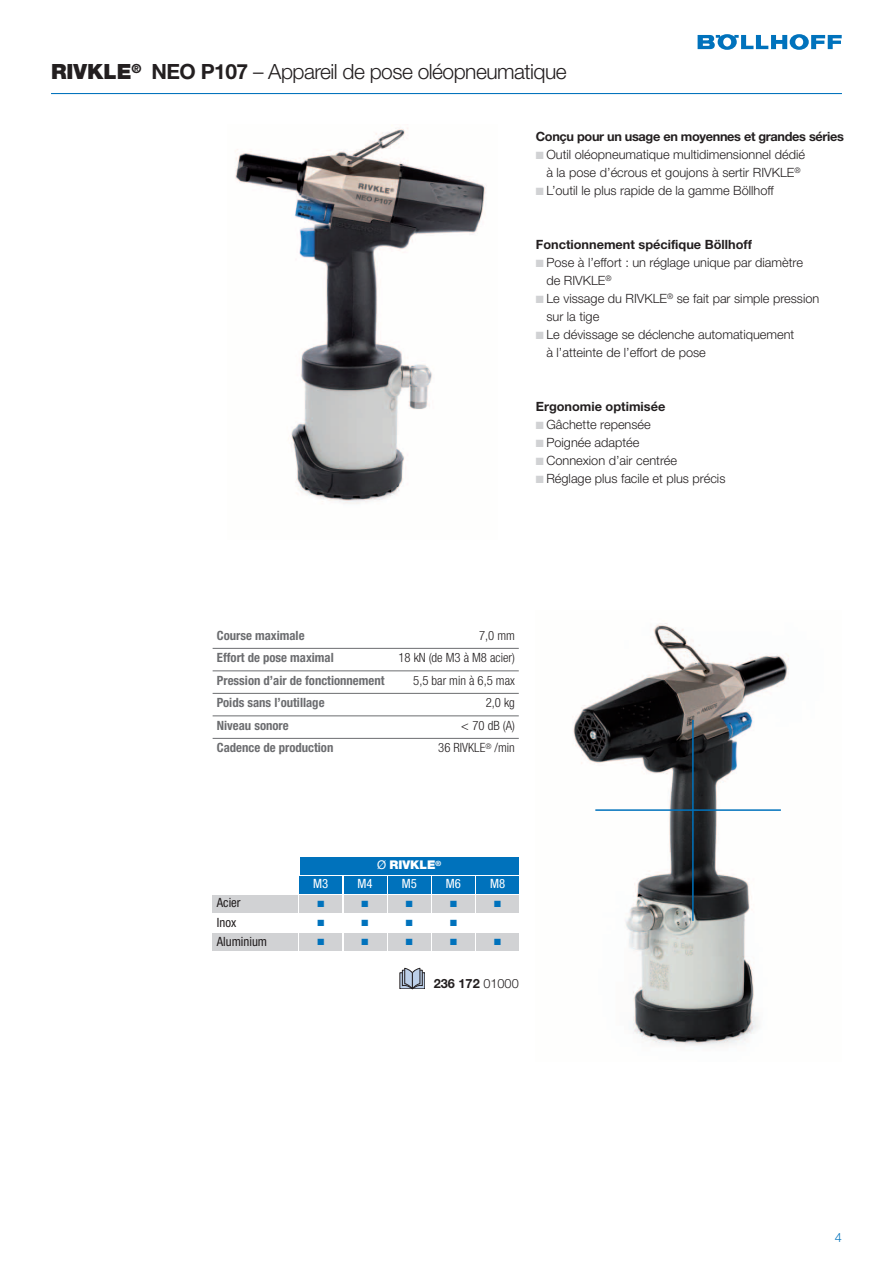
<style>
.page{position:relative;width:893px;height:1263px;background:#fff}
.page>*{position:absolute;margin:0;border:0;box-sizing:border-box;transform-origin:0 0}
.t1{font:300 21px "Helvetica Neue LT Pro";letter-spacing:-.025em;color:#231f20}
.t2{font:300 12.75px/18px "Helvetica Neue LT Pro";color:#231f20}
.t3{font:700 condensed 12.75px "Helvetica Neue LT Pro";color:#6c6d70}
.t4{font:300 condensed 12.75px "Helvetica Neue LT Pro";color:#231f20}
.t5{font:700 12.75px "Helvetica Neue LT Pro";color:#231f20}
.t6{font:700 12.75px "Helvetica Neue LT Pro";letter-spacing:-.025em;color:#231f20}
.t7{font:condensed 12.75px "Helvetica Neue LT Pro";color:#231f20}
.t8{font:condensed 12.75px "Helvetica Neue LT Pro";color:#fff}
.t9{font:300 12.75px "Helvetica Neue LT Pro";color:#0072bc}
.t10{font:900 12px "Helvetica Neue LT Pro";color:#fff}
.t11{font:9px "Zapf Dingbats ITC";color:#0072bc}
.s1{font-weight:900}
.s2{font-weight:700}
.s3{color:#d1d2d4}
.s4{font-stretch:normal}
.s5{font-weight:400}
.s6{font-weight:300}
</style>
<div class="page">
<svg style="left:698px;top:34px;width:144px;height:16px"></svg>
<hr style="left:51px;top:93px;width:791px;height:1px;background:#0072bc">
<img style="left:235px;top:128px;width:251px;height:376px">
<img style="left:573px;top:623px;width:216px;height:423px">
<hr style="left:213px;top:648px;width:306px;height:1px;background:#6c6d70">
<hr style="left:213px;top:671px;width:306px;height:1px;background:#6c6d70">
<hr style="left:213px;top:693px;width:306px;height:1px;background:#6c6d70">
<hr style="left:213px;top:716px;width:306px;height:1px;background:#6c6d70">
<hr style="left:213px;top:738px;width:306px;height:1px;background:#6c6d70">
<div style="left:477px;top:876px;width:42px;height:17px;background:#0072bc"></div>
<div style="left:432px;top:876px;width:43px;height:17px;background:#0072bc"></div>
<div style="left:388px;top:876px;width:42px;height:17px;background:#0072bc"></div>
<div style="left:344px;top:876px;width:42px;height:17px;background:#0072bc"></div>
<div style="left:300px;top:876px;width:42px;height:17px;background:#0072bc"></div>
<div style="left:300px;top:857px;width:219px;height:17px;background:#0072bc"></div>
<div style="left:477px;top:895px;width:42px;height:17px;background:#d1d2d4"></div>
<div style="left:432px;top:895px;width:43px;height:17px;background:#d1d2d4"></div>
<div style="left:388px;top:895px;width:42px;height:17px;background:#d1d2d4"></div>
<div style="left:344px;top:895px;width:42px;height:17px;background:#d1d2d4"></div>
<div style="left:300px;top:895px;width:42px;height:17px;background:#d1d2d4"></div>
<div style="left:213px;top:895px;width:85px;height:17px;background:#d1d2d4"></div>
<div style="left:477px;top:934px;width:42px;height:17px;background:#d1d2d4"></div>
<div style="left:432px;top:934px;width:43px;height:17px;background:#d1d2d4"></div>
<div style="left:388px;top:934px;width:42px;height:17px;background:#d1d2d4"></div>
<div style="left:344px;top:934px;width:42px;height:17px;background:#d1d2d4"></div>
<div style="left:300px;top:934px;width:42px;height:17px;background:#d1d2d4"></div>
<div style="left:213px;top:934px;width:85px;height:17px;background:#d1d2d4"></div>
<svg style="left:402px;top:968px;width:21px;height:21px"></svg>
<hr style="left:692px;top:720px;width:2px;height:201px;background:#0072bc">
<hr style="left:595px;top:809px;width:186px;height:2px;background:#0072bc">
<h1 class="t1" style="left:51px;top:58px;width:517px"><span class="s1">RIVKLE</span><sup>®</sup> <span class="s2">NEO P107</span> – Appareil de pose oléopneumatique</h1>
<p class="t6" style="left:536px;top:128px;width:310px">Conçu pour un usage en moyennes et grandes séries</p>
<p class="t2" style="left:536px;top:145px;width:271px;text-align:center"><span class="s3">■</span> Outil oléopneumatique multidimensionnel dédié à la pose d’écrous et goujons à sertir RIVKLE<sup>®</sup></p>
<p class="t2" style="left:536px;top:181px;width:239px"><span class="s3">■</span> L’outil le plus rapide de la gamme Böllhoff</p>
<p class="t5" style="left:536px;top:236px;width:218px">Fonctionnement spécifique Böllhoff</p>
<p class="t2" style="left:546px;top:253px;width:258px;text-indent:-11px"><span class="s3">■</span> Pose à l’effort : un réglage unique par diamètre de RIVKLE<sup>®</sup></p>
<p class="t2" style="left:546px;top:289px;width:274px;text-indent:-11px"><span class="s3">■</span> Le vissage du RIVKLE<sup>®</sup> se fait par simple pression sur la tige</p>
<p class="t2" style="left:546px;top:325px;width:249px;text-indent:-11px"><span class="s3">■</span> Le dévissage se déclenche automatiquement à l’atteinte de l’effort de pose</p>
<p class="t5" style="left:536px;top:398px;width:131px">Ergonomie optimisée</p>
<p class="t2" style="left:536px;top:415px;width:117px"><span class="s3">■</span> Gâchette repensée</p>
<p class="t2" style="left:536px;top:433px;width:105px"><span class="s3">■</span> Poignée adaptée</p>
<p class="t2" style="left:536px;top:451px;width:143px"><span class="s3">■</span> Connexion d’air centrée</p>
<p class="t2" style="left:536px;top:469px;width:191px"><span class="s3">■</span> Réglage plus facile et plus précis</p>
<p class="t3" style="left:217px;top:628px;width:89px">Course maximale</p>
<p class="t4" style="left:479px;top:628px;width:37px">7,0 mm</p>
<p class="t3" style="left:217px;top:650px;width:118px">Effort de pose maximal</p>
<p class="t4" style="left:398px;top:650px;width:118px">18 kN (de M3 à M8 acier)</p>
<p class="t3" style="left:217px;top:673px;width:169px">Pression d’air de fonctionnement</p>
<p class="t4" style="left:413px;top:673px;width:103px">5,5 bar min à 6,5 max</p>
<p class="t3" style="left:217px;top:695px;width:109px">Poids sans l’outillage</p>
<p class="t4" style="left:486px;top:695px;width:31px">2,0 kg</p>
<p class="t3" style="left:217px;top:718px;width:73px">Niveau sonore</p>
<p class="t4" style="left:461px;top:718px;width:55px"><span class="s4">&lt;</span> 70 dB (A)</p>
<p class="t3" style="left:217px;top:740px;width:118px">Cadence de production</p>
<p class="t4" style="left:438px;top:740px;width:78px">36 RIVKLE<sup>®</sup> /min</p>
<p class="t10" style="left:377px;top:857px;width:66px"><span class="s5">Ø</span> RIVKLE<sup>®</sup></p>
<p class="t8" style="left:313px;top:876px;width:17px">M3</p>
<p class="t8" style="left:357px;top:876px;width:17px">M4</p>
<p class="t8" style="left:402px;top:876px;width:17px">M5</p>
<p class="t8" style="left:446px;top:876px;width:17px">M6</p>
<p class="t8" style="left:490px;top:876px;width:17px">M8</p>
<p class="t7" style="left:217px;top:895px;width:25px">Acier</p>
<p class="t11" style="left:317px;top:900px;width:8px">■</p>
<p class="t11" style="left:362px;top:900px;width:8px">■</p>
<p class="t11" style="left:406px;top:900px;width:8px">■</p>
<p class="t11" style="left:450px;top:900px;width:8px">■</p>
<p class="t11" style="left:494px;top:900px;width:8px">■</p>
<p class="t7" style="left:217px;top:915px;width:21px">Inox</p>
<p class="t11" style="left:317px;top:919px;width:8px">■</p>
<p class="t11" style="left:362px;top:919px;width:8px">■</p>
<p class="t11" style="left:406px;top:919px;width:8px">■</p>
<p class="t11" style="left:450px;top:919px;width:8px">■</p>
<p class="t7" style="left:217px;top:934px;width:52px">Aluminium</p>
<p class="t11" style="left:317px;top:938px;width:8px">■</p>
<p class="t11" style="left:362px;top:938px;width:8px">■</p>
<p class="t11" style="left:406px;top:938px;width:8px">■</p>
<p class="t11" style="left:450px;top:938px;width:8px">■</p>
<p class="t11" style="left:494px;top:938px;width:8px">■</p>
<p class="t5" style="left:434px;top:976px;width:87px">236 172 <span class="s6">01000</span></p>
<p class="t9" style="left:835px;top:1230px;width:9px">4</p>
</div>
